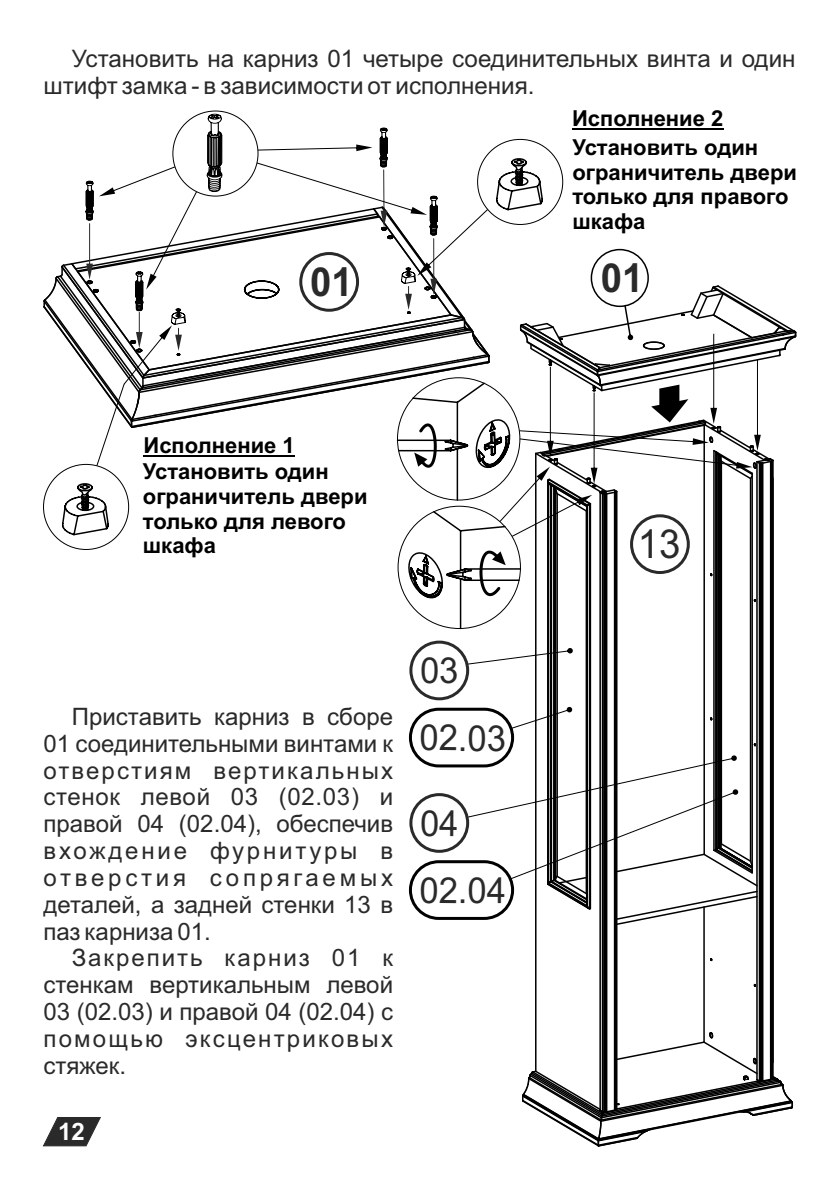
<style>
.page{position:relative;width:840px;height:1191px;background:#fff}
.page>*{position:absolute;margin:0;border:0;box-sizing:border-box;transform-origin:0 0}
.t1{font:700 40px "Arial";color:#2a2a2a;scale:.96 1}
.t2{font:40px "Arial";color:#2a2a2a;scale:.96 1}
.t3{font:36px "Arial";letter-spacing:-.005em;color:#2a2a2a;scale:.96 1}
.t4{font:24.2px/27px "Arial";color:#2a2a2a}
.t5{font:24px/26.8px "Arial";color:#2a2a2a;text-align:justify}
.t6{font:700 24px "Arial";color:#fff}
.t7{font:700 22px/24.6px "Arial";color:#000}
</style>
<div class="page">
<svg style="left:43px;top:1117px;width:58px;height:29px"></svg>
<hr style="left:534px;top:453px;width:2px;height:618px;background:#000">
<hr style="left:554px;top:488px;width:2px;height:392px;background:#000">
<hr style="left:601px;top:494px;width:2px;height:617px;background:#000">
<hr style="left:599px;top:492px;width:1px;height:618px;background:#000">
<hr style="left:615px;top:491px;width:2px;height:618px;background:#000">
<hr style="left:613px;top:492px;width:2px;height:618px;background:#000">
<hr style="left:605px;top:494px;width:2px;height:617px;background:#000">
<hr style="left:603px;top:494px;width:2px;height:617px;background:#000">
<hr style="left:547px;top:483px;width:2px;height:400px;background:#000">
<hr style="left:552px;top:487px;width:2px;height:393px;background:#000">
<hr style="left:550px;top:485px;width:2px;height:396px;background:#000">
<hr style="left:586px;top:505px;width:2px;height:401px;background:#000">
<hr style="left:588px;top:504px;width:2px;height:404px;background:#000">
<hr style="left:556px;top:493px;width:1px;height:383px;background:#000">
<hr style="left:585px;top:511px;width:1px;height:382px;background:#000">
<hr style="left:751px;top:473px;width:1px;height:400px;background:#000">
<hr style="left:703px;top:907px;width:1px;height:135px;background:#000">
<hr style="left:712px;top:450px;width:2px;height:400px;background:#000">
<hr style="left:759px;top:463px;width:2px;height:618px;background:#000">
<hr style="left:769px;top:461px;width:2px;height:618px;background:#000">
<hr style="left:755px;top:462px;width:2px;height:617px;background:#000">
<hr style="left:771px;top:460px;width:2px;height:618px;background:#000">
<hr style="left:758px;top:463px;width:1px;height:618px;background:#000">
<hr style="left:761px;top:463px;width:2px;height:618px;background:#000">
<hr style="left:717px;top:454px;width:2px;height:393px;background:#000">
<hr style="left:716px;top:454px;width:2px;height:394px;background:#000">
<hr style="left:719px;top:455px;width:2px;height:393px;background:#000">
<hr style="left:714px;top:452px;width:2px;height:397px;background:#000">
<hr style="left:749px;top:478px;width:1px;height:383px;background:#000">
<hr style="left:703px;top:425px;width:1px;height:429px;background:#000">
<svg style="left:466px;top:648px;width:106px;height:16px"></svg>
<svg style="left:513px;top:707px;width:59px;height:22px"></svg>
<svg style="left:466px;top:755px;width:292px;height:171px"></svg>
<div style="left:409px;top:640px;width:60px;height:60px;border:3px solid #2a2a2a;border-radius:50%"></div>
<div style="left:409px;top:793px;width:60px;height:60px;border:3px solid #2a2a2a;border-radius:50%"></div>
<div style="left:408px;top:707px;width:106px;height:60px;border:3px solid #000;border-radius:28px"></div>
<div style="left:408px;top:860px;width:106px;height:60px;border:3px solid #000;border-radius:28px"></div>
<svg style="left:522px;top:1032px;width:271px;height:115px"></svg>
<svg style="left:43px;top:113px;width:753px;height:517px"></svg>
<p class="t4" style="left:43px;top:48px;width:753px;text-indent:28px">Установить на карниз 01 четыре соединительных винта и один штифт замка - в зависимости от исполнения.</p>
<p class="t7" style="left:572px;top:108px;width:153px">Исполнение 2</p>
<h1 class="t1" style="left:310px;top:267px;width:46px">01</h1>
<p class="t7" style="left:143px;top:435px;width:153px">Исполнение 1</p>
<p class="t7" style="left:143px;top:461px;width:226px">Установить один ограничитель двери только для левого шкафа</p>
<p class="t5" style="left:43px;top:705px;width:351px;text-indent:28px">Приставить карниз в сборе 01 соединительными винтами к отверстиям вертикальных стенок левой 03 (02.03) и правой 04 (02.04), обеспечив вхождение фурнитуры в отверстия сопрягаемых деталей, а задней стенки 13 в паз карниза 01.</p>
<p class="t5" style="left:43px;top:946px;width:351px;text-indent:28px">Закрепить карниз 01 к стенкам вертикальным левой 03 (02.03) и правой 04 (02.04) с помощью эксцентриковых стяжек.</p>
<p class="t6" style="left:58px;top:1122px;width:28px">12</p>
<h2 class="t3" style="left:420px;top:657px;width:42px">03</h2>
<h2 class="t3" style="left:419px;top:724px;width:92px">02.03</h2>
<h2 class="t3" style="left:420px;top:809px;width:42px">04</h2>
<h2 class="t3" style="left:419px;top:876px;width:92px">02.04</h2>
<p class="t7" style="left:572px;top:137px;width:226px">Установить один ограничитель двери только для правого шкафа</p>
<h1 class="t1" style="left:600px;top:263px;width:46px">01</h1>
<h1 class="t2" style="left:637px;top:529px;width:46px">13</h1>
</div>
